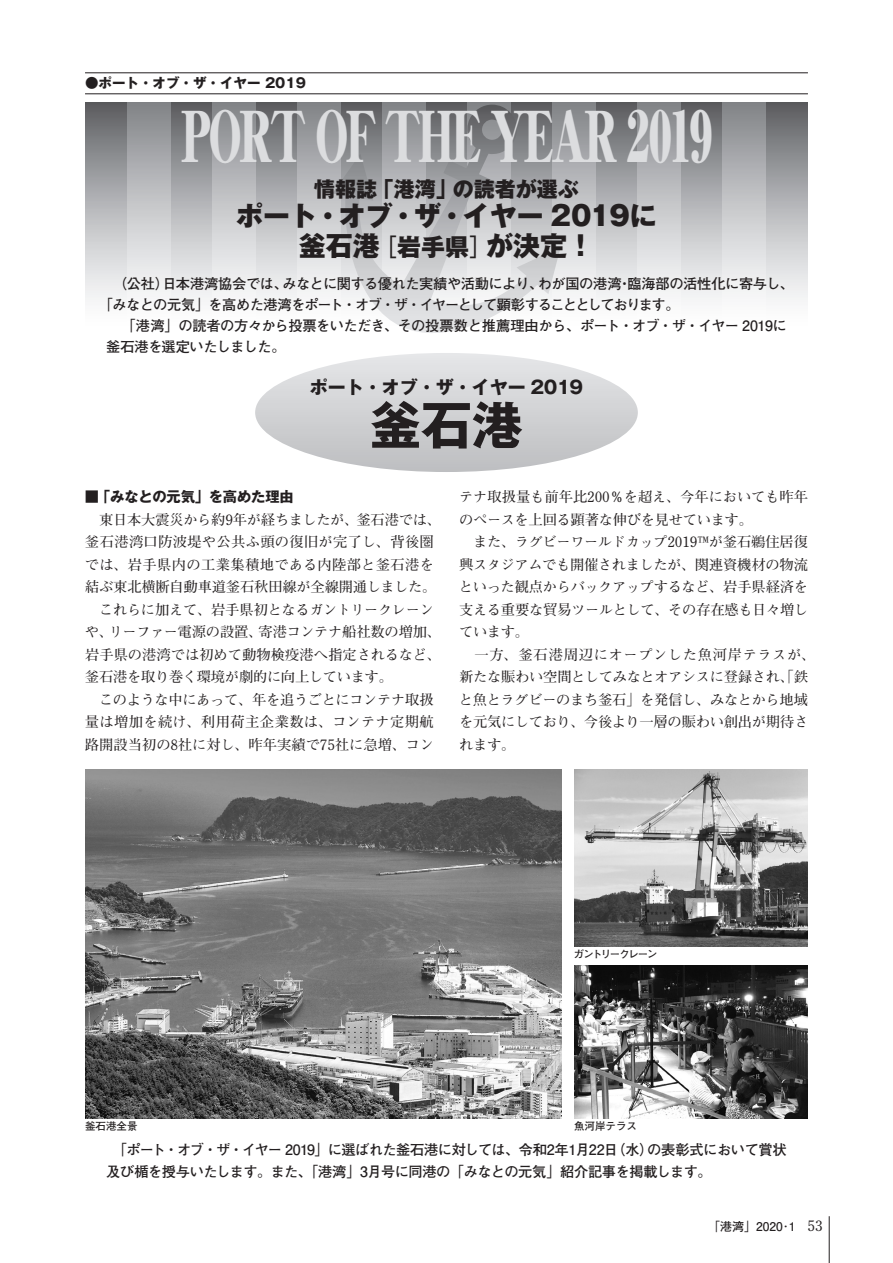
<style>
.page{position:relative;width:893px;height:1263px;background:#fff}
.page>*{position:absolute;margin:0;border:0;box-sizing:border-box;transform-origin:0 0}
.本文{font:900 67.5px "Ryumin Pro";letter-spacing:-.075em;color:#dcdddf;scale:.67 1}
.ノーマル{font:700 51px "Gothic MB101 Pro";color:#231f20}
.ノーマル-2{font:800 27px "Gothic MB101 Pro";color:#231f20}
.ノーマル-3{font:800 21px "Gothic MB101 Pro";color:#231f20}
.ノーマル-4{font:700 18px "Gothic MB101 Pro";color:#231f20}
.ノーマル-5{font:700 14.25px/22.5px "Futo Min A101 Pro";letter-spacing:-.01em;color:#231f20}
.ノーマル-6{font:700 14.25px/21px "Futo Go B101 Pro";letter-spacing:-.035em;color:#231f20}
.ノーマル-7{font:700 14.25px "Gothic MB101 Pro";letter-spacing:-.01em;color:#231f20}
.ノーマル-8{font:700 13.5px "Gothic MB101 Pro";color:#231f20}
.t1{font:700 12px "Futo Go B101 Pro";color:#231f20}
.ノーマル-9{font:700 10.5px "Futo Go B101 Pro";color:#231f20}
.ノーマル-10{font:700 10.5px "Futo Go B101 Pro";letter-spacing:-.12em;color:#231f20}
.s1{font-family:"Futo Go B101 Pro";font-weight:700;font-size:24px}
.s2{font-size:24px}
.s3{font-family:"Futo Min A101 Pro";font-size:14.25px}
</style>
<div class="page">
<hr style="left:829px;top:1216px;width:1px;height:47px;background:#231f20">
<svg style="left:85px;top:102px;width:723px;height:198px;background:#aeafb1"></svg>
<div style="left:128px;top:102px;width:42px;height:225px;background:linear-gradient(to bottom,#87898d,#fff)"></div>
<div style="left:213px;top:102px;width:42px;height:225px;background:linear-gradient(to bottom,#87898d,#fff)"></div>
<div style="left:298px;top:102px;width:42px;height:225px;background:linear-gradient(to bottom,#87898d,#fff)"></div>
<div style="left:553px;top:102px;width:42px;height:225px;background:linear-gradient(to bottom,#87898d,#fff)"></div>
<div style="left:638px;top:102px;width:42px;height:225px;background:linear-gradient(to bottom,#87898d,#fff)"></div>
<div style="left:723px;top:102px;width:42px;height:225px;background:linear-gradient(to bottom,#87898d,#fff)"></div>
<svg style="left:332px;top:105px;width:229px;height:228px;background:#bbbcbe"></svg>
<hr style="left:85px;top:73px;width:723px;height:1px;background:#231f20">
<hr style="left:85px;top:94px;width:723px;height:1px;background:#231f20">
<img style="left:574px;top:965px;width:234px;height:153px">
<img style="left:85px;top:770px;width:476px;height:348px">
<img style="left:574px;top:770px;width:234px;height:176px">
<svg style="left:255px;top:353px;width:383px;height:119px"></svg>
<p class="ノーマル-8" style="left:85px;top:72px;width:222px">●ポート・オブ・ザ・イヤー 2019</p>
<p class="本文" style="left:181px;top:83px;width:795px">PORT OF THE YEAR 2019</p>
<p class="ノーマル-3" style="left:314px;top:171px;width:266px">情報誌「港湾」の読者が選ぶ</p>
<p class="ノーマル-2" style="left:236px;top:193px;width:422px">ポート・オブ・ザ・イヤー 2019に</p>
<p class="ノーマル-2" style="left:299px;top:223px;width:297px">釜石港<span class="s1">［</span><span class="s2">岩手県</span><span class="s1">］</span>が決定！</p>
<p class="ノーマル-6" style="left:99px;top:271px;width:697px;text-indent:14px">（公社）日本港湾協会では、みなとに関する優れた実績や活動により、わが国の港湾・臨海部の活性化に寄与し、「みなとの元気」を高めた港湾をポート・オブ・ザ・イヤーとして顕彰することとしております。</p>
<p class="ノーマル-6" style="left:106px;top:313px;width:682px;text-indent:15px">「港湾」の読者の方々から投票をいただき、その投票数と推薦理由から、ポート・オブ・ザ・イヤー 2019に釜石港を選定いたしました。</p>
<p class="ノーマル-4" style="left:310px;top:373px;width:275px">ポート・オブ・ザ・イヤー 2019</p>
<p class="ノーマル" style="left:370px;top:383px;width:154px">釜石港</p>
<p class="ノーマル-7" style="left:85px;top:485px;width:210px">■「みなとの元気」を高めた理由</p>
<p class="ノーマル-5" style="left:85px;top:506px;width:358px">　東日本大震災から約9年が経ちましたが、釜石港では、釜石港湾口防波堤や公共ふ頭の復旧が完了し、背後圏では、岩手県内の工業集積地である内陸部と釜石港を結ぶ東北横断自動車道釜石秋田線が全線開通しました。</p>
<p class="ノーマル-5" style="left:85px;top:596px;width:358px;text-indent:14px">これらに加えて、岩手県初となるガントリークレーンや、リーファー電源の設置、寄港コンテナ船社数の増加、岩手県の港湾では初めて動物検疫港へ指定されるなど、釜石港を取り巻く環境が劇的に向上しています。</p>
<p class="ノーマル-5" style="left:85px;top:686px;width:350px;text-align:justify;text-indent:14px">このような中にあって、年を追うごとにコンテナ取扱量は増加を続け、利用荷主企業数は、コンテナ定期航路開設当初の8社に対し、昨年実績で75社に急増、コン</p>
<p class="ノーマル-5" style="left:459px;top:484px;width:350px">テナ取扱量も前年比200％を超え、今年においても昨年のペースを上回る顕著な伸びを見せています。</p>
<p class="ノーマル-5" style="left:459px;top:529px;width:351px;text-align:justify;text-indent:14px">また、ラグビーワールドカップ2019™が釜石鵜住居復興スタジアムでも開催されましたが、関連資機材の物流といった観点からバックアップするなど、岩手県経済を支える重要な貿易ツールとして、その存在感も日々増しています。</p>
<p class="ノーマル-5" style="left:459px;top:641px;width:358px;text-indent:15px">一方、釜石港周辺にオープンした魚河岸テラスが、新たな賑わい空間としてみなとオアシスに登録され、「鉄と魚とラグビーのまち釜石」を発信し、みなとから地域を元気にしており、今後より一層の賑わい創出が期待されます。</p>
<p class="ノーマル-10" style="left:574px;top:945px;width:86px">ガントリークレーン</p>
<p class="ノーマル-9" style="left:85px;top:1117px;width:54px">釜石港全景</p>
<p class="ノーマル-9" style="left:574px;top:1117px;width:64px">魚河岸テラス</p>
<p class="ノーマル-6" style="left:106px;top:1136px;width:682px;line-height:22.5px;text-indent:7px">「ポート・オブ・ザ・イヤー 2019」に選ばれた釜石港に対しては、令和2年1月22日（水）の表彰式において賞状及び楯を授与いたします。また、「港湾」3月号に同港の「みなとの元気」紹介記事を掲載します。</p>
<p class="t1" style="left:708px;top:1217px;width:116px">「港湾」2020･1　<span class="s3">53</span></p>
</div>
